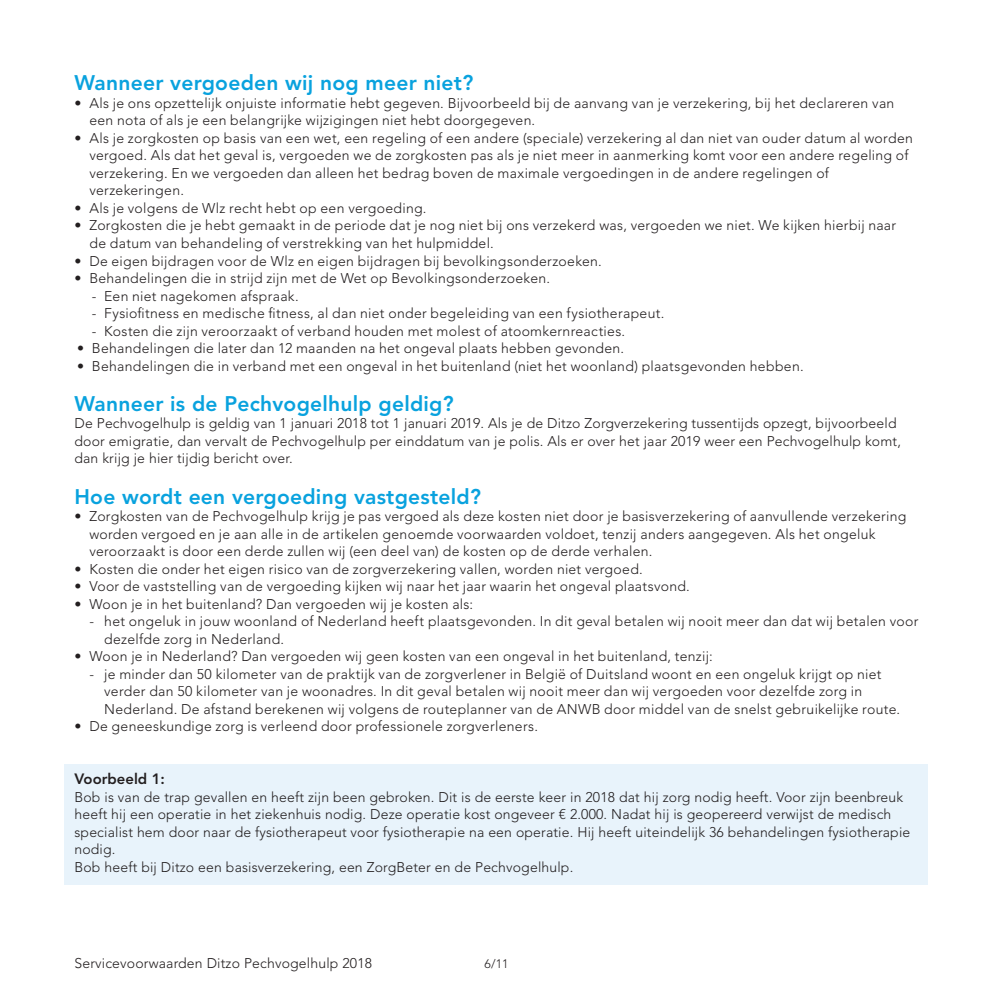
<style>
.page{position:relative;width:993px;height:993px;background:#fff}
.page>*{position:absolute;margin:0;border:0;box-sizing:border-box;transform-origin:0 0}
.t1{font:800 21px "Avenir LT Std";letter-spacing:.01em;color:#09a2de}
.t2{font:800 14.88px "Avenir LT Std";color:#231f20}
.t3{font:300 14px/17.5px "Avenir LT Std";letter-spacing:.02em;color:#231f20}
.t4{font:300 12.25px "Avenir LT Std";color:#231f20}
</style>
<div class="page">
<div style="left:64px;top:764px;width:864px;height:120px;background:#e8f3fb"></div>
<h1 class="t1" style="left:74px;top:71px;width:400px">Wanneer vergoeden wij nog meer niet?</h1>
<p class="t3" style="left:89px;top:94px;width:806px;text-indent:-15px">• Als je ons opzettelijk onjuiste informatie hebt gegeven. Bijvoorbeeld bij de aanvang van je verzekering, bij het declareren van een nota of als je een belangrijke wijzigingen niet hebt doorgegeven.</p>
<p class="t3" style="left:89px;top:129px;width:824px;text-indent:-15px">• Als je zorgkosten op basis van een wet, een regeling of een andere (speciale) verzekering al dan niet van ouder datum al worden vergoed. Als dat het geval is, vergoeden we de zorgkosten pas als je niet meer in aanmerking komt voor een andere regeling of verzekering. En we vergoeden dan alleen het bedrag boven de maximale vergoedingen in de andere regelingen of verzekeringen.</p>
<p class="t3" style="left:74px;top:199px;width:353px">• Als je volgens de Wlz recht hebt op een vergoeding.</p>
<p class="t3" style="left:89px;top:217px;width:808px;text-indent:-15px">• Zorgkosten die je hebt gemaakt in de periode dat je nog niet bij ons verzekerd was, vergoeden we niet. We kijken hierbij naar de datum van behandeling of verstrekking van het hulpmiddel.</p>
<p class="t3" style="left:74px;top:252px;width:528px">• De eigen bijdragen voor de Wlz en eigen bijdragen bij bevolkingsonderzoeken.</p>
<p class="t3" style="left:74px;top:269px;width:477px">• Behandelingen die in strijd zijn met de Wet op Bevolkingsonderzoeken.</p>
<p class="t3" style="left:92px;top:287px;width:208px">- Een niet nagekomen afspraak.</p>
<p class="t3" style="left:92px;top:304px;width:574px">- Fysiofitness en medische fitness, al dan niet onder begeleiding van een fysiotherapeut.</p>
<p class="t3" style="left:92px;top:322px;width:534px">- Kosten die zijn veroorzaakt of verband houden met molest of atoomkernreacties.</p>
<p class="t3" style="left:77px;top:339px;width:548px">• Behandelingen die later dan 12 maanden na het ongeval plaats hebben gevonden.</p>
<p class="t3" style="left:77px;top:357px;width:727px">• Behandelingen die in verband met een ongeval in het buitenland (niet het woonland) plaatsgevonden hebben.</p>
<h1 class="t1" style="left:74px;top:391px;width:380px">Wanneer is de Pechvogelhulp geldig?</h1>
<p class="t3" style="left:74px;top:415px;width:827px">De Pechvogelhulp is geldig van 1 januari 2018 tot 1 januari 2019. Als je de Ditzo Zorgverzekering tussentijds opzegt, bijvoorbeeld door emigratie, dan vervalt de Pechvogelhulp per einddatum van je polis. Als er over het jaar 2019 weer een Pechvogelhulp komt, dan krijg je hier tijdig bericht over.</p>
<h1 class="t1" style="left:74px;top:484px;width:408px">Hoe wordt een vergoeding vastgesteld?</h1>
<p class="t3" style="left:89px;top:507px;width:818px;text-indent:-15px">• Zorgkosten van de Pechvogelhulp krijg je pas vergoed als deze kosten niet door je basisverzekering of aanvullende verzekering worden vergoed en je aan alle in de artikelen genoemde voorwaarden voldoet, tenzij anders aangegeven. Als het ongeluk veroorzaakt is door een derde zullen wij (een deel van) de kosten op de derde verhalen.</p>
<p class="t3" style="left:74px;top:560px;width:569px">• Kosten die onder het eigen risico van de zorgverzekering vallen, worden niet vergoed.</p>
<p class="t3" style="left:74px;top:577px;width:616px">• Voor de vaststelling van de vergoeding kijken wij naar het jaar waarin het ongeval plaatsvond.</p>
<p class="t3" style="left:74px;top:595px;width:400px">• Woon je in het buitenland? Dan vergoeden wij je kosten als:</p>
<p class="t3" style="left:104px;top:612px;width:815px;text-indent:-15px">- het ongeluk in jouw woonland of Nederland heeft plaatsgevonden. In dit geval betalen wij nooit meer dan dat wij betalen voor dezelfde zorg in Nederland.</p>
<p class="t3" style="left:74px;top:647px;width:639px">• Woon je in Nederland? Dan vergoeden wij geen kosten van een ongeval in het buitenland, tenzij:</p>
<p class="t3" style="left:104px;top:665px;width:797px;text-indent:-15px">- je minder dan 50 kilometer van de praktijk van de zorgverlener in België of Duitsland woont en een ongeluk krijgt op niet verder dan 50 kilometer van je woonadres. In dit geval betalen wij nooit meer dan wij vergoeden voor dezelfde zorg in<br>Nederland. De afstand berekenen wij volgens de routeplanner van de ANWB door middel van de snelst gebruikelijke route.</p>
<p class="t3" style="left:74px;top:717px;width:465px">• De geneeskundige zorg is verleend door professionele zorgverleners.</p>
<p class="t2" style="left:74px;top:770px;width:92px">Voorbeeld 1:</p>
<p class="t3" style="left:74px;top:788px;width:837px">Bob is van de trap gevallen en heeft zijn been gebroken. Dit is de eerste keer in 2018 dat hij zorg nodig heeft. Voor zijn beenbreuk heeft hij een operatie in het ziekenhuis nodig. Deze operatie kost ongeveer € 2.000. Nadat hij is geopereerd verwijst de medisch specialist hem door naar de fysiotherapeut voor fysiotherapie na een operatie. Hij heeft uiteindelijk 36 behandelingen fysiotherapie nodig.<br>Bob heeft bij Ditzo een basisverzekering, een ZorgBeter en de Pechvogelhulp.</p>
<p class="t3" style="left:74px;top:953px;width:299px">Servicevoorwaarden Ditzo Pechvogelhulp 2018</p>
<p class="t4" style="left:484px;top:955px;width:26px">6/11</p>
</div>
